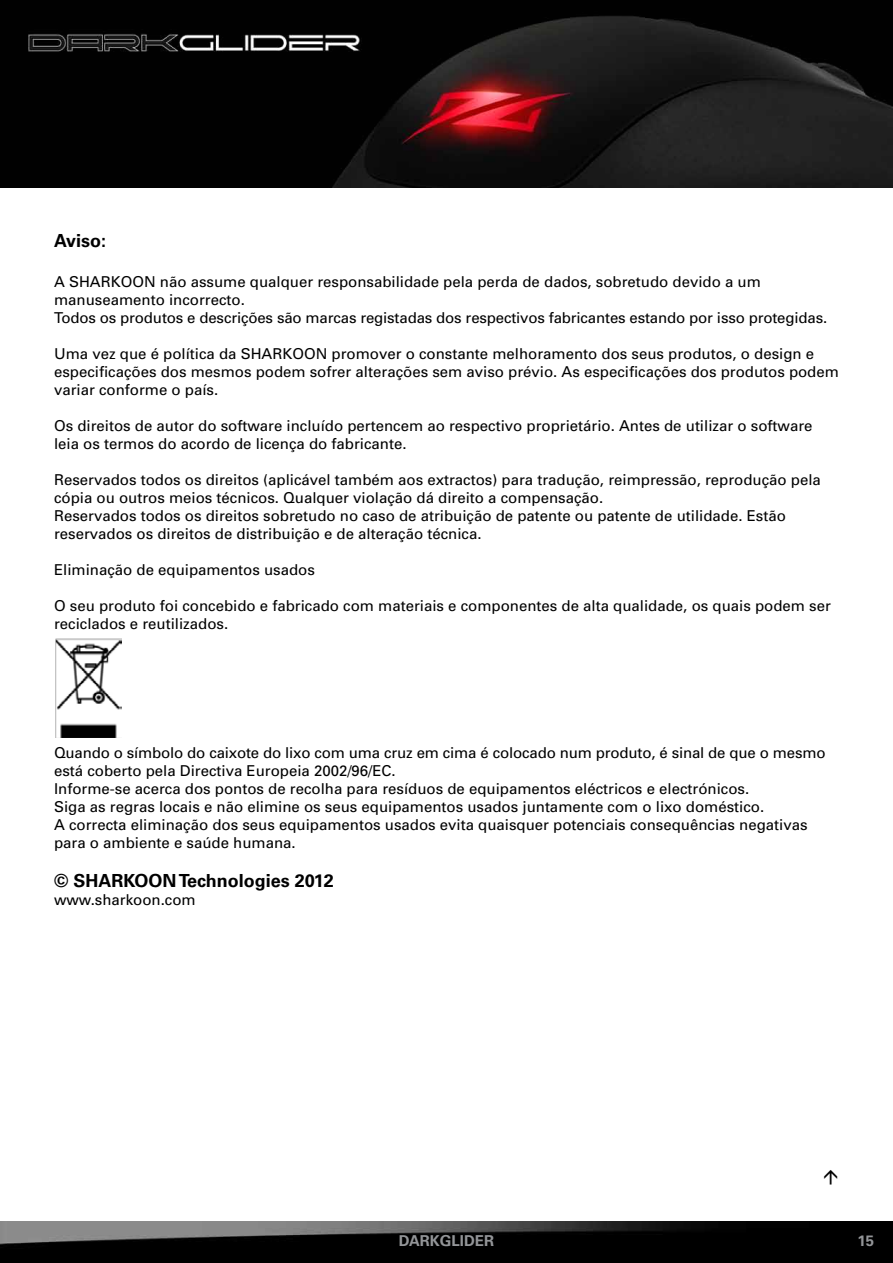
<style>
.page{position:relative;width:893px;height:1263px;background:#fff}
.page>*{position:absolute;margin:0;border:0;box-sizing:border-box;transform-origin:0 0}
.t1{font:700 18px "Univers";color:#000}
.t2{font:15px/18px "Univers";color:#000}
.t3{font:700 15px "Univers";color:#939598}
</style>
<div class="page">
<img style="left:0;top:1px;width:893px;height:187px">
<img style="left:0;top:1221px;width:893px;height:42px">
<img style="left:55px;top:639px;width:67px;height:99px">
<p class="t1" style="left:54px;top:230px;width:54px">Aviso:</p>
<p class="t2" style="left:54px;top:273px;width:775px">A SHARKOON não assume qualquer responsabilidade pela perda de dados, sobretudo devido a um manuseamento incorrecto.<br>Todos os produtos e descrições são marcas registadas dos respectivos fabricantes estando por isso protegidas.</p>
<p class="t2" style="left:54px;top:345px;width:786px">Uma vez que é política da SHARKOON promover o constante melhoramento dos seus produtos, o design e especificações dos mesmos podem sofrer alterações sem aviso prévio. As especificações dos produtos podem variar conforme o país.</p>
<p class="t2" style="left:54px;top:417px;width:760px">Os direitos de autor do software incluído pertencem ao respectivo proprietário. Antes de utilizar o software leia os termos do acordo de licença do fabricante.</p>
<p class="t2" style="left:54px;top:471px;width:768px">Reservados todos os direitos (aplicável também aos extractos) para tradução, reimpressão, reprodução pela cópia ou outros meios técnicos. Qualquer violação dá direito a compensação.<br>Reservados todos os direitos sobretudo no caso de atribuição de patente ou patente de utilidade. Estão reservados os direitos de distribuição e de alteração técnica.</p>
<p class="t2" style="left:54px;top:561px;width:262px">Eliminação de equipamentos usados</p>
<p class="t2" style="left:54px;top:597px;width:778px">O seu produto foi concebido e fabricado com materiais e componentes de alta qualidade, os quais podem ser reciclados e reutilizados.</p>
<p class="t2" style="left:54px;top:743px;width:773px">Quando o símbolo do caixote do lixo com uma cruz em cima é colocado num produto, é sinal de que o mesmo está coberto pela Directiva Europeia 2002/96/EC.<br>Informe-se acerca dos pontos de recolha para resíduos de equipamentos eléctricos e electrónicos.<br>Siga as regras locais e não elimine os seus equipamentos usados juntamente com o lixo doméstico.<br>A correcta eliminação dos seus equipamentos usados evita quaisquer potenciais consequências negativas para o ambiente e saúde humana.</p>
<p class="t1" style="left:54px;top:870px;width:281px">© SHARKOON Technologies 2012</p>
<p class="t2" style="left:54px;top:891px;width:143px">www.sharkoon.com</p>
<p class="t3" style="left:399px;top:1232px;width:97px">darkglider</p>
<p class="t3" style="left:858px;top:1232px;width:18px">15</p>
</div>
